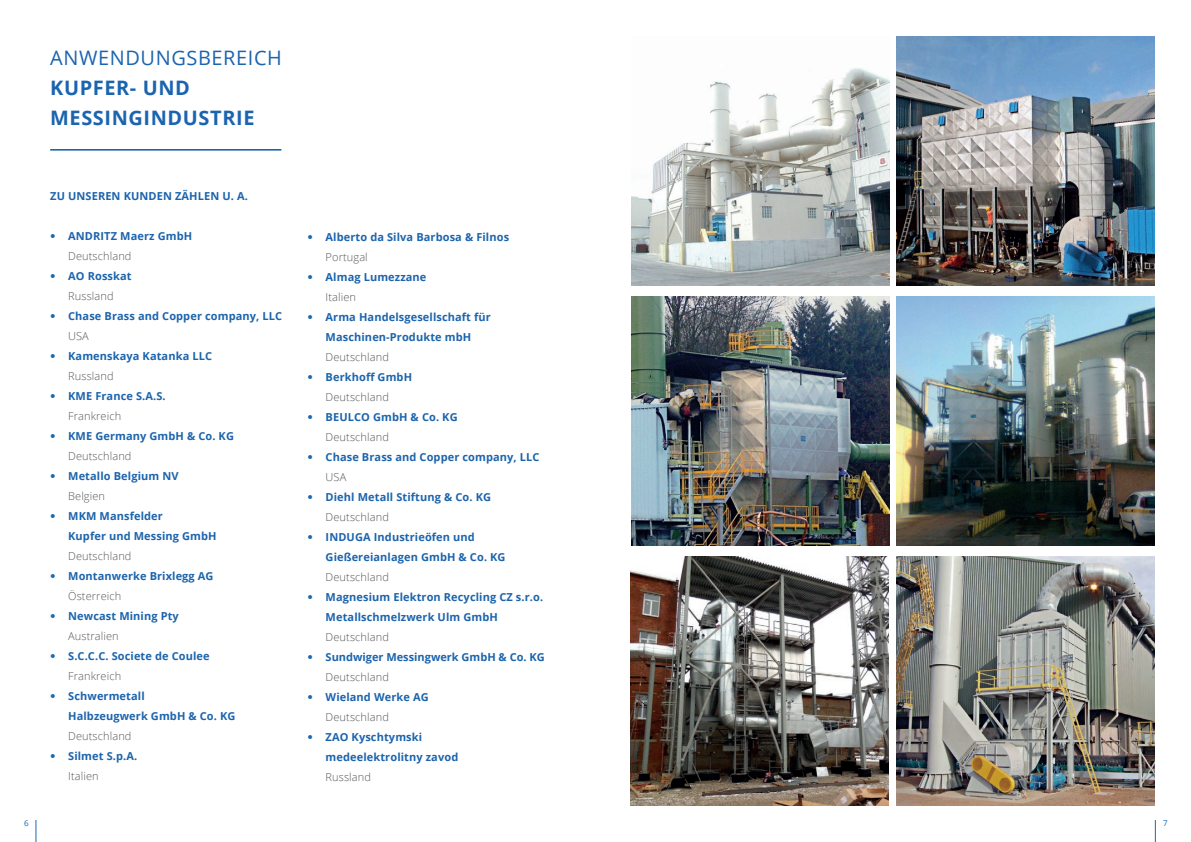
<style>
.page{position:relative;width:1191px;height:842px;background:#fff}
.page>*{position:absolute;margin:0;border:0;box-sizing:border-box;transform-origin:0 0}
.t1{font:700 19.9px/29.9px "Open Sans";letter-spacing:.03em;color:#1b64af}
.t2{font:19.9px "Open Sans";letter-spacing:.03em;color:#1b64af}
.t3{font:700 11px/20px "Open Sans";letter-spacing:.01em;color:#1c64ad}
.t4{font:300 11px "Open Sans";letter-spacing:.01em;color:#57585a}
.t5{font:8px "Open Sans";color:#166ab3}
.s1{font-family:"Officina Sans";color:#166ab3}
.s2{font-weight:300;color:#57585a}
</style>
<div class="page">
<hr style="left:50px;top:149px;width:231px;height:2px;background:#1b64af">
<svg style="left:36px;top:820px;width:1px;height:22px"></svg>
<svg style="left:1155px;top:820px;width:1px;height:22px"></svg>
<img style="left:631px;top:296px;width:258px;height:250px">
<img style="left:897px;top:296px;width:258px;height:250px">
<img style="left:631px;top:68px;width:258px;height:217px">
<img style="left:630px;top:556px;width:258px;height:250px">
<img style="left:897px;top:556px;width:258px;height:250px">
<img style="left:897px;top:36px;width:258px;height:249px">
<h1 class="t2" style="left:50px;top:45px;width:233px">ANWENDUNGSBEREICH</h1>
<h1 class="t1" style="left:50px;top:73px;width:206px">KUPFER- UND<br>MESSINGINDUSTRIE</h1>
<p class="t3" style="left:50px;top:186px;width:199px">ZU UNSEREN KUNDEN ZÄHLEN U. A.</p>
<p class="t3" style="left:68px;top:226px;width:125px;text-indent:-18px"><span class="s1">•</span> ANDRITZ Maerz GmbH<br><span class="s2">Deutschland</span></p>
<p class="t3" style="left:50px;top:266px;width:83px;text-align:center"><span class="s1">•</span> AO Rosskat<br><span class="s2">Russland</span></p>
<p class="t3" style="left:68px;top:306px;width:215px;text-indent:-18px"><span class="s1">•</span> Chase Brass and Copper company, LLC<br><span class="s2">USA</span></p>
<p class="t3" style="left:68px;top:346px;width:145px;text-indent:-18px"><span class="s1">•</span> Kamenskaya Katanka LLC<br><span class="s2">Russland</span></p>
<p class="t3" style="left:68px;top:386px;width:99px;text-indent:-18px"><span class="s1">•</span> KME France S.A.S.<br><span class="s2">Frankreich</span></p>
<p class="t3" style="left:68px;top:426px;width:167px;text-indent:-18px"><span class="s1">•</span> KME Germany GmbH &amp; Co. KG<br><span class="s2">Deutschland</span></p>
<p class="t3" style="left:68px;top:466px;width:112px;text-indent:-18px"><span class="s1">•</span> Metallo Belgium NV<br><span class="s2">Belgien</span></p>
<p class="t3" style="left:68px;top:506px;width:150px;text-indent:-18px"><span class="s1">•</span> MKM Mansfelder<br>Kupfer und Messing GmbH</p>
<p class="t4" style="left:68px;top:549px;width:65px">Deutschland</p>
<p class="t3" style="left:68px;top:566px;width:147px;text-indent:-18px"><span class="s1">•</span> Montanwerke Brixlegg AG<br><span class="s2">Österreich</span></p>
<p class="t3" style="left:68px;top:606px;width:112px;text-indent:-18px"><span class="s1">•</span> Newcast Mining Pty<br><span class="s2">Australien</span></p>
<p class="t3" style="left:68px;top:646px;width:143px;text-indent:-18px"><span class="s1">•</span> S.C.C.C. Societe de Coulee<br><span class="s2">Frankreich</span></p>
<p class="t3" style="left:68px;top:686px;width:169px;text-indent:-18px"><span class="s1">•</span> Schwermetall<br>Halbzeugwerk GmbH &amp; Co. KG</p>
<p class="t4" style="left:68px;top:729px;width:65px">Deutschland</p>
<p class="t3" style="left:68px;top:746px;width:71px;text-indent:-18px"><span class="s1">•</span> Silmet S.p.A.<br><span class="s2">Italien</span></p>
<p class="t3" style="left:325px;top:226px;width:185px;text-indent:-18px"><span class="s1">•</span> Alberto da Silva Barbosa &amp; Filnos<br><span class="s2">Portugal</span></p>
<p class="t3" style="left:325px;top:266px;width:102px;text-indent:-18px"><span class="s1">•</span> Almag Lumezzane<br><span class="s2">Italien</span></p>
<p class="t3" style="left:307px;top:306px;width:185px;text-align:center"><span class="s1">•</span> Arma Handelsgesellschaft für<br>Maschinen-Produkte mbH</p>
<p class="t4" style="left:325px;top:349px;width:65px">Deutschland</p>
<p class="t3" style="left:307px;top:366px;width:106px;text-align:center"><span class="s1">•</span> Berkhoff GmbH<br><span class="s2">Deutschland</span></p>
<p class="t3" style="left:325px;top:406px;width:133px;text-indent:-18px"><span class="s1">•</span> BEULCO GmbH &amp; Co. KG<br><span class="s2">Deutschland</span></p>
<p class="t3" style="left:325px;top:446px;width:215px;text-indent:-18px"><span class="s1">•</span> Chase Brass and Copper company, LLC<br><span class="s2">USA</span></p>
<p class="t3" style="left:325px;top:486px;width:167px;text-indent:-18px"><span class="s1">•</span> Diehl Metall Stiftung &amp; Co. KG<br><span class="s2">Deutschland</span></p>
<p class="t3" style="left:325px;top:526px;width:181px;text-indent:-18px"><span class="s1">•</span> INDUGA Industrieöfen und<br>Gießereianlagen GmbH &amp; Co. KG</p>
<p class="t4" style="left:325px;top:569px;width:65px">Deutschland</p>
<p class="t3" style="left:325px;top:586px;width:219px;text-indent:-18px"><span class="s1">•</span> Magnesium Elektron Recycling CZ s.r.o.<br>Metallschmelzwerk Ulm GmbH</p>
<p class="t4" style="left:325px;top:629px;width:65px">Deutschland</p>
<p class="t3" style="left:325px;top:646px;width:221px;text-indent:-18px"><span class="s1">•</span> Sundwiger Messingwerk GmbH &amp; Co. KG<br><span class="s2">Deutschland</span></p>
<p class="t3" style="left:325px;top:686px;width:105px;text-indent:-18px"><span class="s1">•</span> Wieland Werke AG<br><span class="s2">Deutschland</span></p>
<p class="t3" style="left:325px;top:726px;width:134px;text-indent:-18px"><span class="s1">•</span> ZAO Kyschtymski medeelektrolitny zavod</p>
<p class="t4" style="left:325px;top:769px;width:47px">Russland</p>
<p class="t5" style="left:24px;top:818px;width:6px">6</p>
<p class="t5" style="left:1163px;top:818px;width:6px">7</p>
</div>
